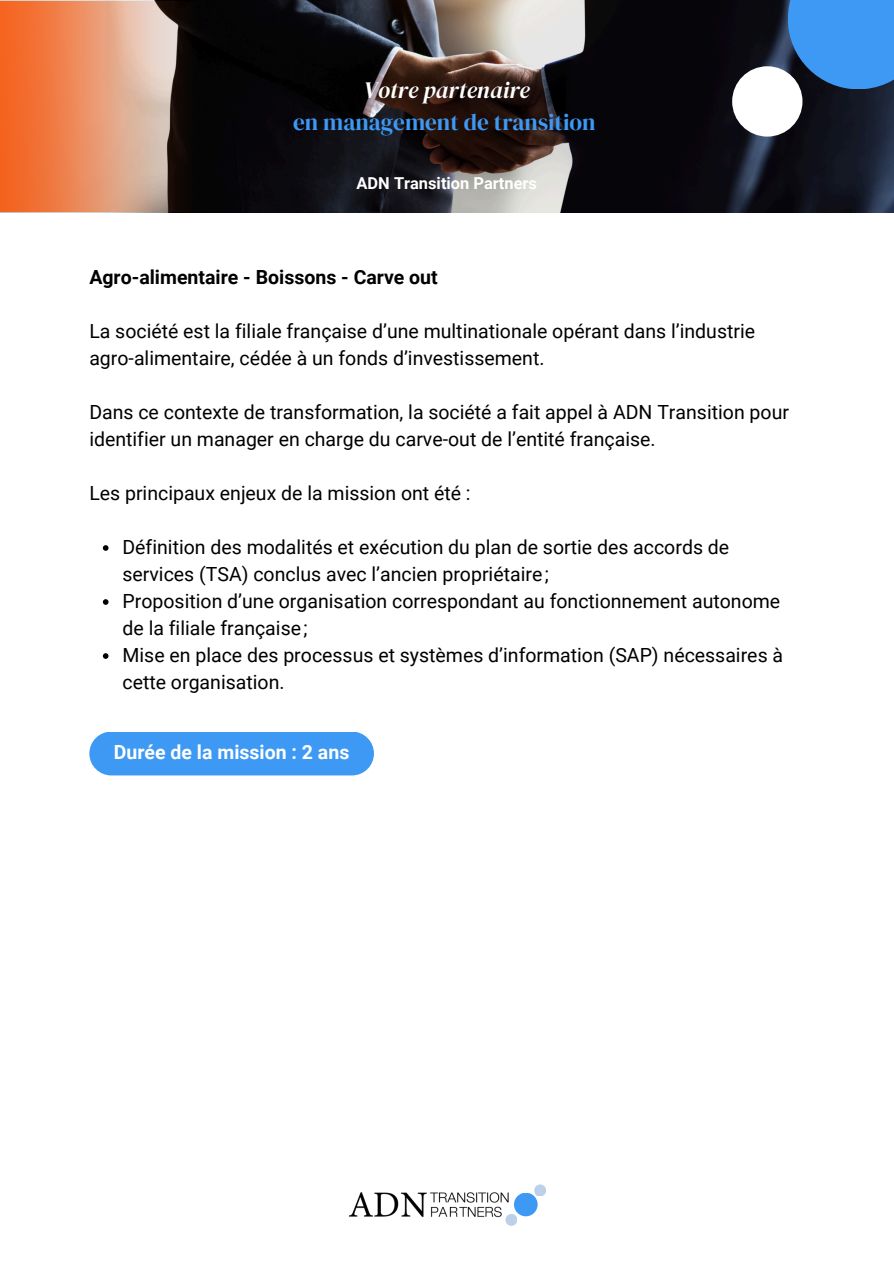
<style>
.page{position:relative;width:894px;height:1264px;background:#fff}
.page>*{position:absolute;margin:0;border:0;box-sizing:border-box;transform-origin:0 0}
.t1{font:23.25px/32.2px "DM Serif Display";color:#3d99f4;text-align:center}
.t2{font:19.5px/27px "Roboto";color:#000}
.t3{font:700 19.5px "Roboto";color:#000}
.t4{font:700 19.5px "Roboto";color:#fff}
.t5{font:700 16.5px "Roboto";color:#fff}
.s1{font-style:italic;color:#fff}
</style>
<div class="page">
<svg style="left:103px;top:545px;width:5px;height:6px"></svg>
<svg style="left:103px;top:599px;width:5px;height:6px"></svg>
<svg style="left:103px;top:653px;width:5px;height:6px"></svg>
<img style="left:349px;top:1187px;width:197px;height:39px">
<div style="left:514px;top:1192px;width:23px;height:24px;background:#3e99f5;border-radius:50%"></div>
<div style="left:534px;top:1184px;width:12px;height:12px;background:#bcd1e9;border-radius:50%"></div>
<div style="left:505px;top:1213px;width:12px;height:12px;background:#bcd1e9;border-radius:50%"></div>
<img style="left:0;top:0;width:893px;height:212px">
<div style="left:787px;top:0;width:106px;height:89px;background:#3d99f4"></div>
<div style="left:732px;top:66px;width:70px;height:71px;background:#fff;border-radius:50%"></div>
<img style="left:0;top:1px;width:201px;height:210px">
<div style="left:89px;top:731px;width:285px;height:44px;background:#3d99f4;border-radius:22px"></div>
<p class="t1" style="left:293px;top:74px;width:304px"><span class="s1">Votre partenaire<br></span>en management de transition</p>
<p class="t5" style="left:356px;top:174px;width:182px">ADN Transition Partners</p>
<p class="t3" style="left:89px;top:266px;width:350px">Agro-alimentaire - Boissons - Carve out</p>
<p class="t2" style="left:89px;top:318px;width:667px">La société est la filiale française d’une multinationale opérant dans l’industrie agro-alimentaire, cédée à un fonds d’investissement.</p>
<h1 class="t2" style="left:89px;top:399px;width:701px">Dans ce contexte de transformation, la société a fait appel à ADN Transition pour identifier un manager en charge du carve-out de l’entité française.</h1>
<p class="t2" style="left:89px;top:480px;width:383px">Les principaux enjeux de la mission ont été :</p>
<h2 class="t2" style="left:122px;top:534px;width:608px">Définition des modalités et exécution du plan de sortie des accords de services (TSA) conclus avec l’ancien propriétaire;</h2>
<h3 class="t2" style="left:122px;top:588px;width:659px">Proposition d’une organisation correspondant au fonctionnement autonome de la filiale française;</h3>
<h3 class="t2" style="left:122px;top:642px;width:662px">Mise en place des processus et systèmes d’information (SAP) nécessaires à cette organisation.</h3>
<h3 class="t4" style="left:114px;top:740px;width:237px">Durée de la mission : 2 ans</h3>
</div>
